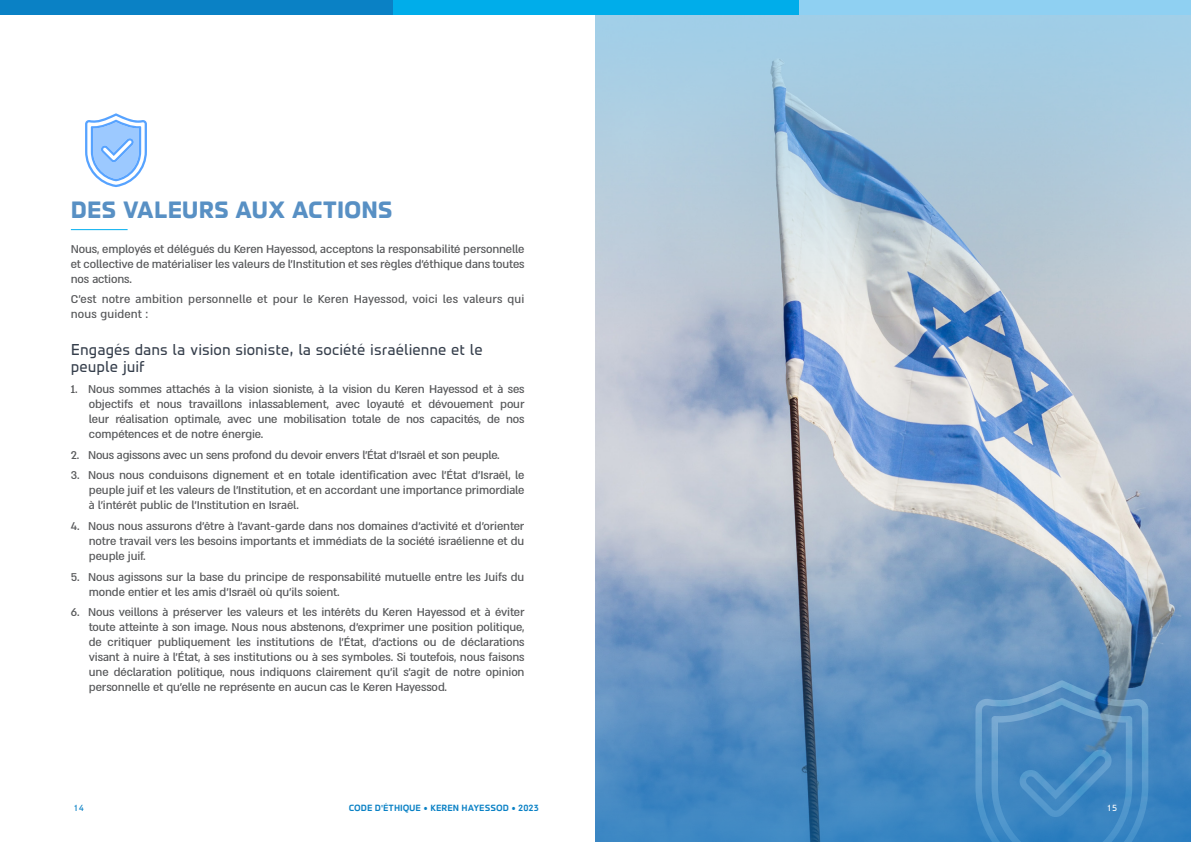
<style>
.page{position:relative;width:1191px;height:842px;background:#fff}
.page>*{position:absolute;margin:0;border:0;box-sizing:border-box;transform-origin:0 0}
.Medium_Title{font:700 21px "Fb Matritsa En";color:#5890c4}
.small_title{font:14px/17px "Fb Matritsa En";color:#363f4c}
.RUN_TEXT{font:500 13px/15px "Almoni Neue DL4.0 AAA";letter-spacing:-.01em;color:#58595b;text-align:justify}
.RUN_TEXT-2{font:500 13px/15px "Almoni Neue DL4.0 AAA";letter-spacing:.01em;color:#58595b}
.t1{font:500 8px "Fb Matritsa En";color:#0a81c5}
.t2{font:8px "Fb Matritsa En";color:#0a81c5}
.t3{font:8px "Fb Matritsa En";color:#fff}
</style>
<div class="page">
<img style="left:595px;top:366px;width:596px;height:147px">
<svg style="left:595px;top:14px;width:596px;height:352px;background:#acc5d8"></svg>
<svg style="left:595px;top:513px;width:596px;height:329px;background:#6a97c2"></svg>
<div style="left:798px;top:0;width:393px;height:14px;background:#8fd0f2"></div>
<div style="left:392px;top:0;width:406px;height:14px;background:#00adea"></div>
<div style="left:0;top:0;width:392px;height:14px;background:#0a81c5"></div>
<hr style="left:71px;top:229px;width:57px;height:1px;background:#00aeef">
<svg style="left:85px;top:113px;width:62px;height:74px"></svg>
<p class="Medium_Title" style="left:71px;top:194px;width:323px">DES VALEURS AUX ACTIONS</p>
<p class="RUN_TEXT" style="left:71px;top:240px;width:455px">Nous, employés et délégués du Keren Hayessod, acceptons la responsabilité personnelle et collective de matérialiser les valeurs de l'Institution et ses règles d'éthique dans toutes nos actions.</p>
<p class="RUN_TEXT-2" style="left:71px;top:291px;width:455px">C’est notre ambition personnelle et pour le Keren Hayessod, voici les valeurs qui nous guident :</p>
<p class="small_title" style="left:71px;top:341px;width:413px">Engagés dans la vision sioniste, la société israélienne et le peuple juif</p>
<p class="RUN_TEXT" style="left:89px;top:380px;width:437px;text-indent:-18px">1. Nous sommes attachés à la vision sioniste, à la vision du Keren Hayessod et à ses objectifs et nous travaillons inlassablement, avec loyauté et dévouement pour leur réalisation optimale, avec une mobilisation totale de nos capacités, de nos compétences et de notre énergie.</p>
<p class="RUN_TEXT" style="left:71px;top:446px;width:430px">2. Nous agissons avec un sens profond du devoir envers l'État d'Israël et son peuple.</p>
<p class="RUN_TEXT" style="left:89px;top:466px;width:437px;text-indent:-18px">3. Nous nous conduisons dignement et en totale identification avec l'État d'Israël, le peuple juif et les valeurs de l'Institution, et en accordant une importance primordiale à l'intérêt public de l'Institution en Israël.</p>
<p class="RUN_TEXT" style="left:89px;top:517px;width:437px;text-indent:-18px">4. Nous nous assurons d'être à l'avant-garde dans nos domaines d’activité et d'orienter notre travail vers les besoins importants et immédiats de la société israélienne et du peuple juif.</p>
<p class="RUN_TEXT" style="left:89px;top:568px;width:437px;text-indent:-18px">5. Nous agissons sur la base du principe de responsabilité mutuelle entre les Juifs du monde entier et les amis d'Israël où qu'ils soient.</p>
<p class="RUN_TEXT" style="left:89px;top:603px;width:437px;text-indent:-18px">6. Nous veillons à préserver les valeurs et les intérêts du Keren Hayessod et à éviter toute atteinte à son image. Nous nous abstenons, d'exprimer une position politique, de critiquer publiquement les institutions de l'État, d'actions ou de déclarations visant à nuire à l'État, à ses institutions ou à ses symboles. Si toutefois, nous faisons une déclaration politique, nous indiquons clairement qu’il s’agit de notre opinion personnelle et qu’elle ne représente en aucun cas le Keren Hayessod.</p>
<p class="t2" style="left:74px;top:802px;width:12px">14</p>
<p class="t1" style="left:349px;top:802px;width:192px">CODE D'ÉTHIQUE • KEREN HAYESSOD • 2023</p>
<p class="t3" style="left:1106px;top:802px;width:12px">15</p>
</div>
